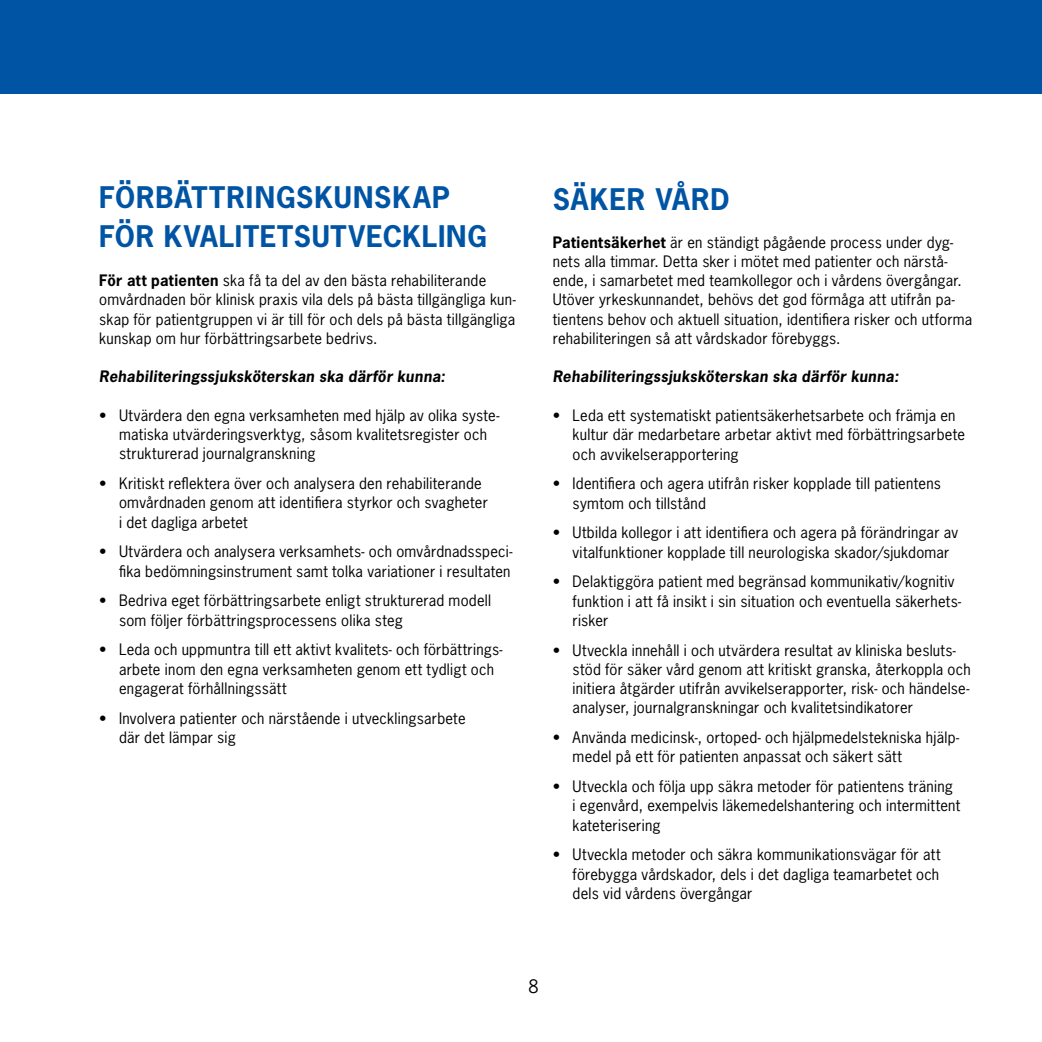
<style>
.page{position:relative;width:1042px;height:1042px;background:#fff}
.page>*{position:absolute;margin:0;border:0;box-sizing:border-box;transform-origin:0 0}
.t1{font:700 28px/38.5px "News Gothic Std";letter-spacing:.03em;color:#0054a4}
.t2{font:17.5px "News Gothic Std";color:#000}
.t3{font:14.88px/19.2px "News Gothic Std";letter-spacing:.015em;color:#000}
.t4{font:italic 700 14.88px "News Gothic Std";letter-spacing:.02em;color:#000}
.s1{font-weight:700}
</style>
<div class="page">
<div style="left:0;top:0;width:1042px;height:94px;background:#0054a4"></div>
<h1 class="t1" style="left:99px;top:178px;width:389px">FÖRBÄTTRINGSKUNSKAP<br>FÖR KVALITETSUTVECKLING</h1>
<h1 class="t1" style="left:553px;top:179px;width:178px">SÄKER VÅRD</h1>
<p class="t3" style="left:553px;top:232px;width:421px"><span class="s1">Patientsäkerhet</span> är en ständigt pågående process under dyg&shy;nets alla timmar. Detta sker i mötet med patienter och närstå&shy;ende, i samarbetet med teamkollegor och i vårdens övergångar.<br>Utöver yrkeskunnandet, behövs det god förmåga att utifrån pa&shy;tientens behov och aktuell situation, identifiera risker och utforma rehabiliteringen så att vårdskador förebyggs.</p>
<p class="t4" style="left:553px;top:367px;width:347px">Rehabiliteringssjuksköterskan ska därför kunna:</p>
<p class="t3" style="left:572px;top:406px;width:394px;text-indent:-20px">• Leda ett systematiskt patientsäkerhetsarbete och främja en kultur där medarbetare arbetar aktivt med förbättringsarbete och avvikelserapportering</p>
<p class="t3" style="left:572px;top:474px;width:370px;text-indent:-20px">• Identifiera och agera utifrån risker kopplade till patientens symtom och tillstånd</p>
<p class="t3" style="left:572px;top:523px;width:387px;text-indent:-20px">• Utbilda kollegor i att identifiera och agera på förändringar av vitalfunktioner kopplade till neurologiska skador/sjukdomar</p>
<p class="t3" style="left:572px;top:572px;width:390px;text-indent:-20px">• Delaktiggöra patient med begränsad kommunikativ/kognitiv funktion i att få insikt i sin situation och eventuella säkerhets&shy;risker</p>
<p class="t3" style="left:572px;top:640px;width:399px;text-indent:-20px">• Utveckla innehåll i och utvärdera resultat av kliniska besluts&shy;stöd för säker vård genom att kritiskt granska, återkoppla och initiera åtgärder utifrån avvikelserapporter, risk- och händelse&shy;analyser, journalgranskningar och kvalitetsindikatorer</p>
<p class="t3" style="left:572px;top:728px;width:388px;text-indent:-20px">• Använda medicinsk-, ortoped- och hjälpmedelstekniska hjälp&shy;medel på ett för patienten anpassat och säkert sätt</p>
<p class="t3" style="left:572px;top:777px;width:389px;text-indent:-20px">• Utveckla och följa upp säkra metoder för patientens träning<br>i egenvård, exempelvis läkemedelshantering och intermittent kateterisering</p>
<p class="t3" style="left:572px;top:845px;width:369px;text-align:justify;text-indent:-20px">• Utveckla metoder och säkra kommunikationsvägar för att förebygga vårdskador, dels i det dagliga teamarbetet och dels vid vårdens övergångar</p>
<p class="t3" style="left:99px;top:271px;width:418px"><span class="s1">För att patienten</span> ska få ta del av den bästa rehabiliterande omvårdnaden bör klinisk praxis vila dels på bästa tillgängliga kun&shy;skap för patientgruppen vi är till för och dels på bästa tillgängliga kunskap om hur förbättringsarbete bedrivs.</p>
<p class="t4" style="left:99px;top:367px;width:347px">Rehabiliteringssjuksköterskan ska därför kunna:</p>
<p class="t3" style="left:119px;top:405px;width:382px;text-indent:-20px">• Utvärdera den egna verksamheten med hjälp av olika syste&shy;matiska utvärderingsverktyg, såsom kvalitetsregister och strukturerad journalgranskning</p>
<p class="t3" style="left:119px;top:474px;width:370px;text-indent:-20px">• Kritiskt reflektera över och analysera den rehabiliterande omvårdnaden genom att identifiera styrkor och svagheter i det dagliga arbetet</p>
<p class="t3" style="left:99px;top:542px;width:415px;text-align:right">• Utvärdera och analysera verksamhets- och omvårdnadsspeci&shy;fika bedömningsinstrument samt tolka variationer i resultaten</p>
<p class="t3" style="left:119px;top:591px;width:373px;text-indent:-20px">• Bedriva eget förbättringsarbete enligt strukturerad modell som följer förbättringsprocessens olika steg</p>
<p class="t3" style="left:119px;top:640px;width:385px;text-indent:-20px">• Leda och uppmuntra till ett aktivt kvalitets- och förbättrings&shy;arbete inom den egna verksamheten genom ett tydligt och engagerat förhållningssätt</p>
<p class="t3" style="left:119px;top:708px;width:348px;text-indent:-20px">• Involvera patienter och närstående i utvecklingsarbete där det lämpar sig</p>
<p class="t2" style="left:528px;top:975px;width:12px">8</p>
</div>
